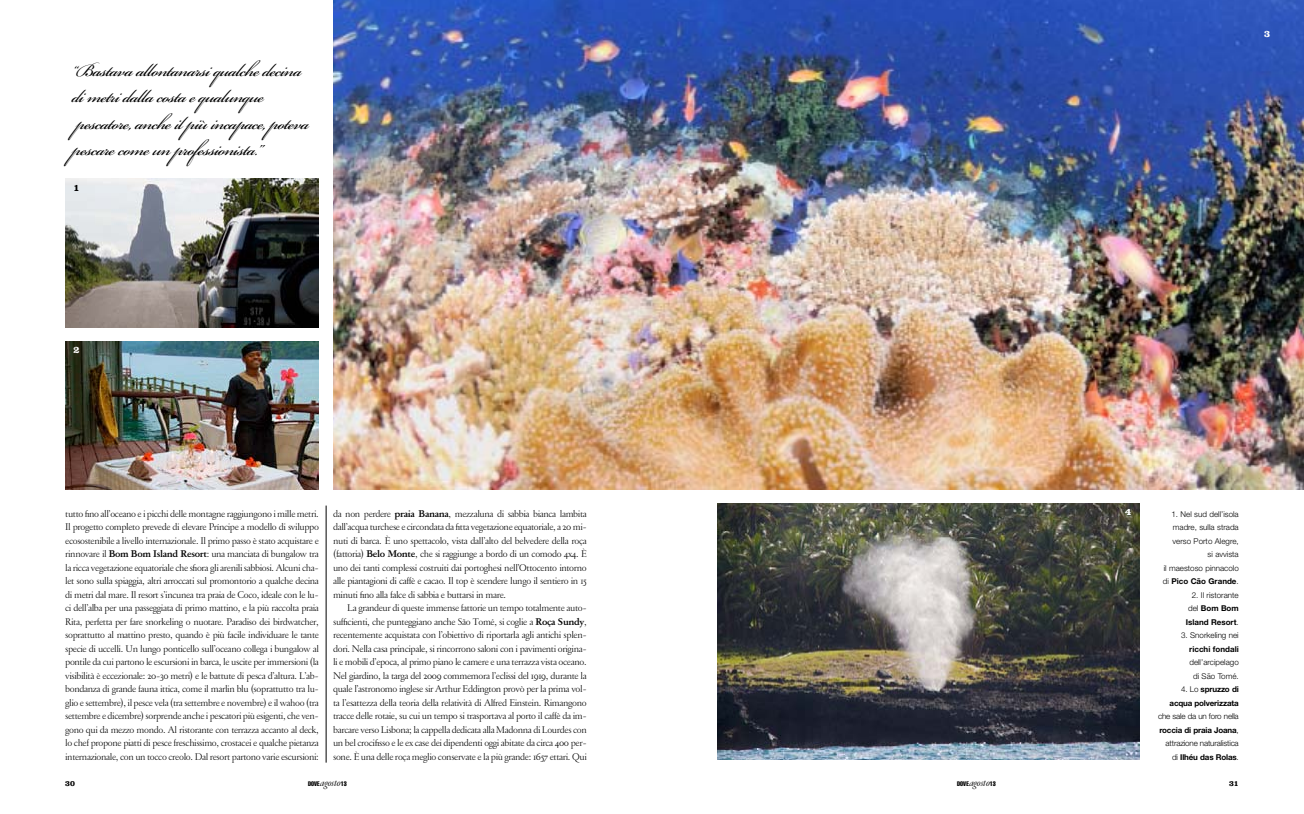
<style>
.page{position:relative;width:1304px;height:814px;background:#fff}
.page>*{position:absolute;margin:0;border:0;box-sizing:border-box;transform-origin:0 0}
.t1{font:28px/26px "Bickham Script Std";letter-spacing:-.025em;color:#000}
.t2{font:300 10.5px/13.5px "Garamond FB Text";letter-spacing:-.03em;color:#000;text-align:justify}
.t3{font:700 10px "Clarendon LT Std";color:#fff}
.t4{font:700 10px "Clarendon LT Std";color:#000}
.t5{font:300 8px/13.5px "Helvetica Neue LT Std";color:#000;text-align:right}
.t6{font:300 8px/13.5px "Helvetica Neue LT Std";letter-spacing:-.02em;color:#000;text-align:right}
.t7{font:700 8px/13.5px "Helvetica Neue LT Std";letter-spacing:-.02em;color:#000;text-align:right}
.t8{font:700 8px "Helvetica Neue LT Std";color:#000}
.t9{font:700 8px "Clarendon LT Std";color:#000}
.t10{font:6.5px "Helvetica LT Std Comp";color:#000}
.s1{font-weight:700}
.s2{font-weight:300}
.s3{font-family:"Garamond FB Display";font-style:italic;font-size:11px}
</style>
<div class="page">
<img style="left:333px;top:1px;width:970px;height:488px">
<img style="left:65px;top:179px;width:254px;height:148px">
<img style="left:717px;top:503px;width:423px;height:256px">
<img style="left:65px;top:341px;width:254px;height:148px">
<hr style="left:326px;top:505px;width:1px;height:257px;background:#000">
<h1 class="t1" style="left:72px;top:54px;width:239px">“Bastava allontanarsi qualche decina di metri dalla costa equalunque pescatore, anche il più incapace, poteva pescare come un professionista.”</h1>
<p class="t4" style="left:73px;top:181px;width:8px">1</p>
<p class="t3" style="left:73px;top:343px;width:8px">2</p>
<p class="t3" style="left:1264px;top:28px;width:8px">3</p>
<p class="t2" style="left:65px;top:507px;width:255px">tutto fino all’oceano e i picchi delle montagne raggiungono i mille metri.<br>Il progetto completo prevede di elevare Príncipe a modello di sviluppo ecosostenibile a livello internazionale. Il primo passo è stato acquistare e rinnovare il <span class="s1">Bom Bom Island Resort</span>: una manciata di bungalow tra la ricca vegetazione equatoriale che sfiora gli arenili sabbiosi. Alcuni cha&shy;let sono sulla spiaggia, altri arroccati sul promontorio a qualche decina di metri dal mare. Il resort s’incunea tra praia de Coco, ideale con le lu&shy;ci dell’alba per una passeggiata di primo mattino, e la più raccolta praia Rita, perfetta per fare snorkeling o nuotare. Paradiso dei birdwatcher, soprattutto al mattino presto, quando è più facile individuare le tante specie di uccelli. Un lungo ponticello sull’oceano collega i bungalow al pontile da cui partono le escursioni in barca, le uscite per immersioni (la visibilità è eccezionale: 20-30 metri) e le battute di pesca d’altura. L’ab&shy;bondanza di grande fauna ittica, come il marlin blu (soprattutto tra lu&shy;glio e settembre), il pesce vela (tra settembre e novembre) e il wahoo (tra settembre e dicembre) sorprende anche i pescatori più esigenti, che ven&shy;gono qui da mezzo mondo. Al ristorante con terrazza accanto al deck, lo chef propone piatti di pesce freschissimo, crostacei e qualche pietanza internazionale, con un tocco creolo. Dal resort partono varie escursioni:</p>
<p class="t2" style="left:333px;top:507px;width:255px">da non perdere <span class="s1">praia Banana</span>, mezzaluna di sabbia bianca lambita dall’acqua turchese e circondata da fitta vegetazione equatoriale, a 20 mi&shy;nuti di barca. È uno spettacolo, vista dall’alto del belvedere della roça (fattoria) <span class="s1">Belo Monte</span>, che si raggiunge a bordo di un comodo 4x4. È uno dei tanti complessi costruiti dai portoghesi nell’Ottocento intorno alle piantagioni di caffè e cacao. Il top è scendere lungo il sentiero in 15 minuti fino alla falce di sabbia e buttarsi in mare.</p>
<p class="t2" style="left:333px;top:601px;width:255px;text-indent:14px">La grandeur di queste immense fattorie un tempo totalmente auto&shy;sufficienti, che punteggiano anche São Tomé, si coglie a <span class="s1">Roça Sundy</span>, recentemente acquistata con l’obiettivo di riportarla agli antichi splen&shy;dori. Nella casa principale, si rincorrono saloni con i pavimenti origina&shy;li e mobili d’epoca, al primo piano le camere e una terrazza vista oceano.<br>Nel giardino, la targa del 2009 commemora l’eclissi del 1919, durante la quale l’astronomo inglese sir Arthur Eddington provò per la prima vol&shy;ta l’esattezza della teoria della relatività di Alfred Einstein. Rimangono tracce delle rotaie, su cui un tempo si trasportava al porto il caffè da im&shy;barcare verso Lisbona; la cappella dedicata alla Madonna di Lourdes con un bel crocifisso e le ex case dei dipendenti oggi abitate da circa 400 per&shy;sone. È una delle roça meglio conservate e la più grande: 1657 ettari. Qui</p>
<p class="t3" style="left:1125px;top:505px;width:8px">4</p>
<p class="t5" style="left:1163px;top:507px;width:77px">1. Nel sud dell’isola madre, sulla strada verso Porto Alegre,<br>si avvista<br>il maestoso pinnacolo di <span class="s1">Pico Cão Grande</span>.</p>
<p class="t5" style="left:1186px;top:588px;width:55px">2. Il ristorante del <span class="s1">Bom Bom<br>Island Resort</span>.</p>
<p class="t5" style="left:1181px;top:628px;width:59px">3. Snorkeling nei</p>
<p class="t8" style="left:1189px;top:644px;width:51px">ricchi fondali</p>
<p class="t5" style="left:1189px;top:655px;width:51px;text-align:center">dell’arcipelago di São Tomé.</p>
<p class="t7" style="left:1170px;top:682px;width:71px"><span class="s2">4. Lo</span> spruzzo di acqua polverizzata</p>
<p class="t6" style="left:1158px;top:709px;width:82px">che sale da un foro nella <span class="s1">roccia di praia Joana</span>, attrazione naturalistica di <span class="s1">Ilhéu das Rolas</span>.</p>
<p class="t9" style="left:65px;top:778px;width:11px">30</p>
<p class="t10" style="left:308px;top:779px;width:40px">DOVE<span class="s3">agosto</span>13</p>
<p class="t10" style="left:957px;top:779px;width:40px">DOVE<span class="s3">agosto</span>13</p>
<p class="t9" style="left:1229px;top:778px;width:11px">31</p>
</div>
